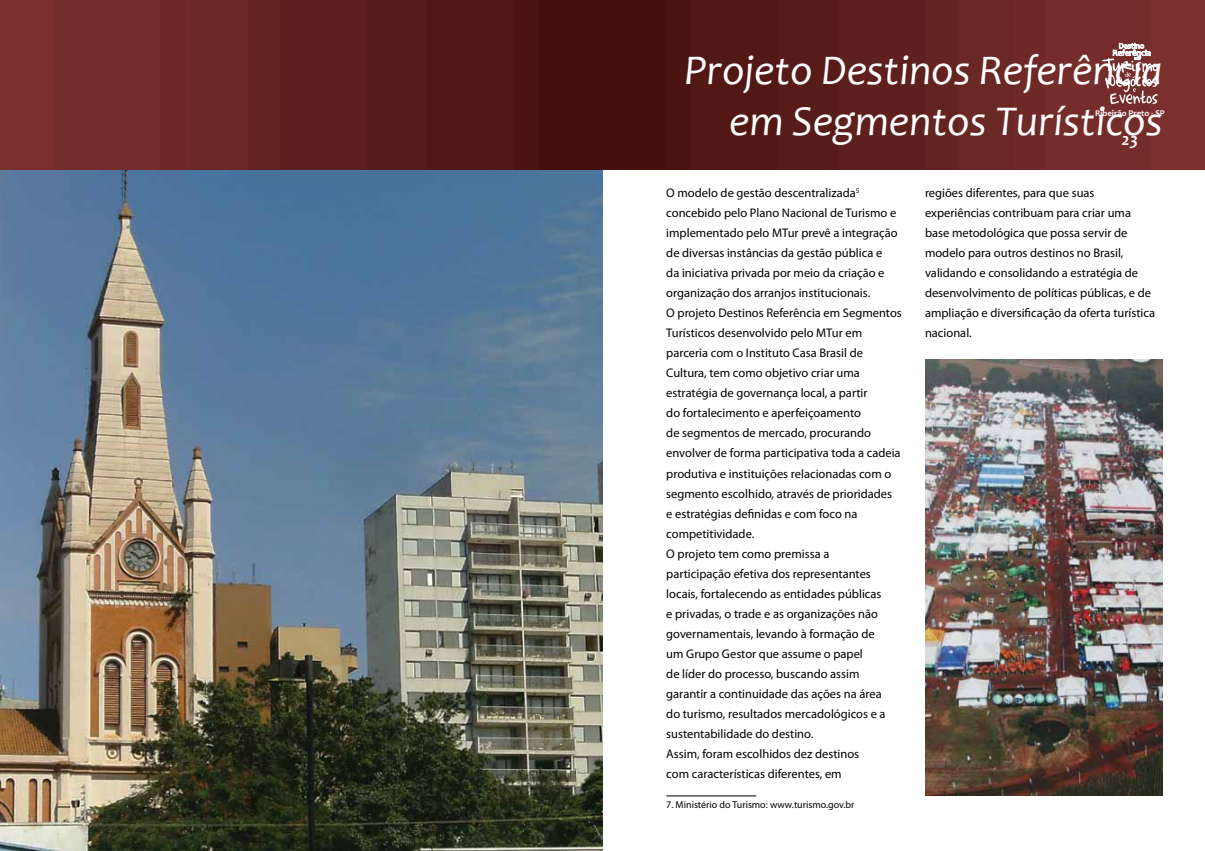
<style>
.page{position:relative;width:1205px;height:851px;background:#fff}
.page>*{position:absolute;margin:0;border:0;box-sizing:border-box;transform-origin:0 0}
.t1{font:italic 42.5px/51px "Candara";color:#fff;text-align:right}
.t2{font:italic 700 17.5px "Candara";color:#fff}
.t3{font:12.5px/20px "Myriad Pro";color:#000}
.t4{font:10px "Myriad Pro";color:#000}
.t5{font:700 8.75px "Candara";color:#fff}
</style>
<div class="page">
<div style="left:510px;top:0;width:92px;height:170px;background:#45100c"></div>
<div style="left:484px;top:0;width:55px;height:170px;background:#4b1411"></div>
<div style="left:387px;top:0;width:127px;height:170px;background:#511816"></div>
<div style="left:353px;top:0;width:73px;height:170px;background:#571c1a"></div>
<div style="left:249px;top:0;width:117px;height:170px;background:#5d201e"></div>
<div style="left:218px;top:0;width:62px;height:170px;background:#632321"></div>
<div style="left:154px;top:0;width:93px;height:170px;background:#692725"></div>
<div style="left:129px;top:0;width:62px;height:170px;background:#6f2a28"></div>
<div style="left:43px;top:0;width:117px;height:170px;background:#752d2b"></div>
<div style="left:0;top:0;width:54px;height:170px;background:#7b302e"></div>
<div style="left:602px;top:0;width:92px;height:170px;background:#45100c"></div>
<div style="left:666px;top:0;width:55px;height:170px;background:#4b1411"></div>
<div style="left:690px;top:0;width:127px;height:170px;background:#511816"></div>
<div style="left:778px;top:0;width:73px;height:170px;background:#571c1a"></div>
<div style="left:839px;top:0;width:117px;height:170px;background:#5d201e"></div>
<div style="left:925px;top:0;width:65px;height:170px;background:#632321"></div>
<div style="left:958px;top:0;width:87px;height:170px;background:#692725"></div>
<div style="left:1014px;top:0;width:62px;height:170px;background:#6f2a28"></div>
<div style="left:1045px;top:0;width:117px;height:170px;background:#752d2b"></div>
<div style="left:1150px;top:0;width:55px;height:170px;background:#7b302e"></div>
<svg style="left:1102px;top:43px;width:56px;height:61px"></svg>
<hr style="left:666px;top:795px;width:90px;height:1px;background:#000">
<img style="left:0;top:170px;width:602px;height:680px">
<img style="left:925px;top:359px;width:237px;height:436px">
<h1 class="t1" style="left:684px;top:44px;width:480px">Projeto Destinos Referência em Segmentos Turísticos</h1>
<p class="t5" style="left:1095px;top:108px;width:71px">Ribeirão Preto - SP</p>
<h2 class="t2" style="left:1122px;top:128px;width:18px">23</h2>
<p class="t3" style="left:666px;top:183px;width:237px">O modelo de gestão descentralizada<sup>5 </sup>concebido pelo Plano Nacional de Turismo e implementado pelo MTur prevê a integração de diversas instâncias da gestão pública e<br>da iniciativa privada por meio da criação e organização dos arranjos institucionais.<br>O projeto Destinos Referência em Segmentos Turísticos desenvolvido pelo MTur em parceria com o Instituto Casa Brasil de Cultura, tem como objetivo criar uma estratégia de governança local, a partir<br>do fortalecimento e aperfeiçoamento<br>de segmentos de mercado, procurando envolver de forma participativa toda a cadeia produtiva e instituições relacionadas com o segmento escolhido, através de prioridades<br>e estratégias definidas e com foco na competitividade.<br>O projeto tem como premissa a<br>participação efetiva dos representantes locais, fortalecendo as entidades públicas<br>e privadas, o trade e as organizações não governamentais, levando à formação de<br>um Grupo Gestor que assume o papel<br>de líder do processo, buscando assim garantir a continuidade das ações na área<br>do turismo, resultados mercadológicos e a sustentabilidade do destino.<br>Assim, foram escolhidos dez destinos<br>com características diferentes, em</p>
<p class="t4" style="left:666px;top:798px;width:190px">7. Ministério do Turismo: www.turismo.gov.br</p>
<p class="t3" style="left:925px;top:183px;width:232px">regiões diferentes, para que suas experiências contribuam para criar uma base metodológica que possa servir de modelo para outros destinos no Brasil, validando e consolidando a estratégia de desenvolvimento de políticas públicas, e de ampliação e diversificação da oferta turística nacional.</p>
</div>
